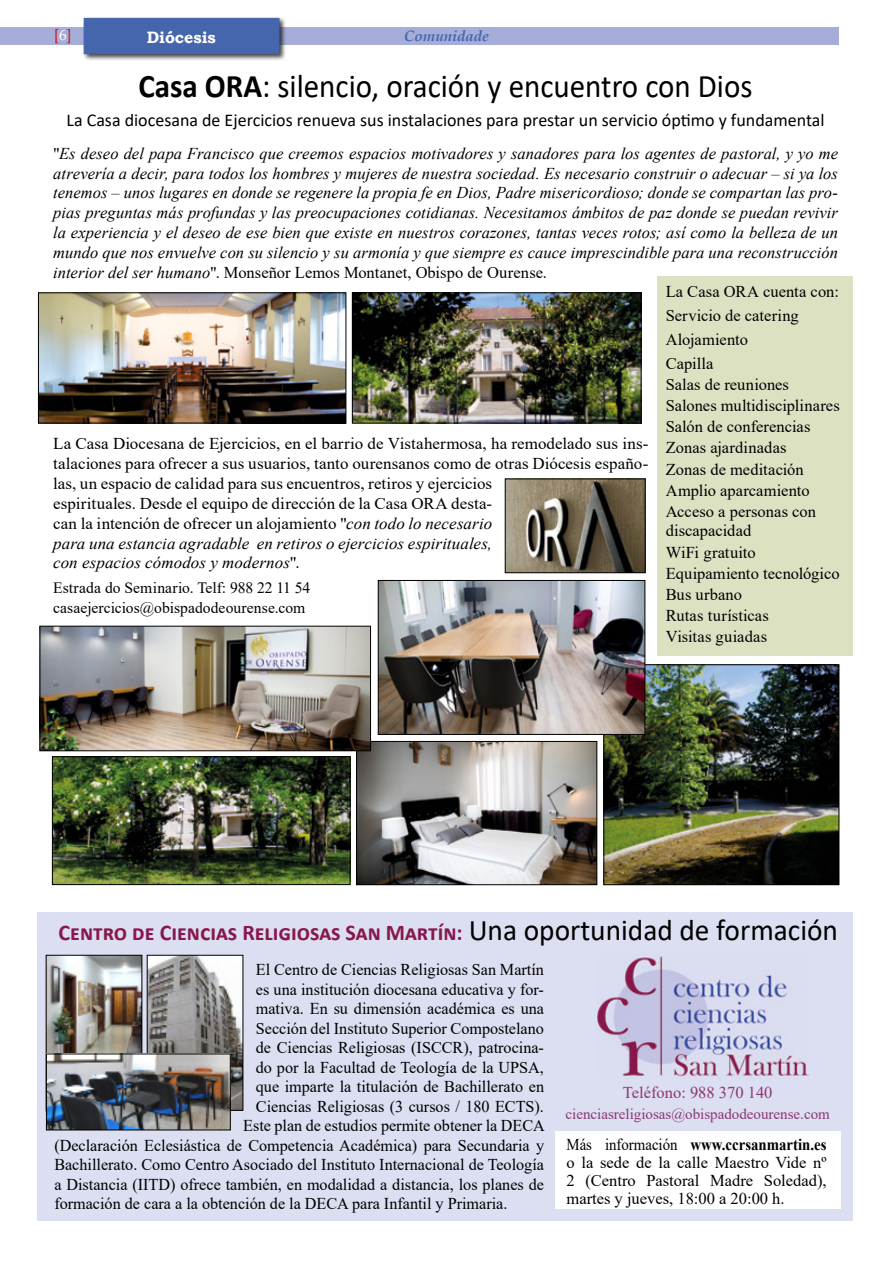
<style>
.page{position:relative;width:893px;height:1263px;background:#fff}
.page>*{position:absolute;margin:0;border:0;box-sizing:border-box;transform-origin:0 0}
.t1{font:33px "Calibri";color:#000;scale:.94 1}
.t2{font:700 22.5px "Calibri";color:#88184c}
.t3{font:18px "Calibri";color:#000}
.t4{font:16.5px/21px "Times New Roman";color:#000}
.t5{font:italic 16.5px/19.8px "Times New Roman";color:#000;text-align:justify}
.t6{font:16.5px/18px "Times New Roman";color:#000;text-align:justify;scale:.9 1}
.t7{font:16.5px "Times New Roman";color:#8a3773}
.t8{font:700 16.5px "Bookman Old Style";color:#fff}
.t9{font:15.75px/19.8px "Times New Roman";color:#000}
.t10{font:15px "Times New Roman";color:#8a3773}
.t11{font:italic 700 15px "Book Antiqua";color:#4565ad}
.t12{font:15px "Book Antiqua";color:#cd171a}
.s1{color:#fff}
.s2{font-weight:700}
.s3{font-style:normal}
.s4{font-style:italic}
.s5{font-weight:400;font-size:30px;color:#000}
</style>
<div class="page">
<div style="left:0;top:27px;width:839px;height:18px;background:#a5add8"></div>
<div style="left:82px;top:16px;width:205px;height:46px;background:#000;opacity:.75"></div>
<div style="left:84px;top:18px;width:195px;height:36px;background:#4565ad"></div>
<div style="left:37px;top:912px;width:816px;height:308px;background:#dcdef1"></div>
<div style="left:657px;top:276px;width:196px;height:380px;background:#dce1c2"></div>
<div style="left:555px;top:1132px;width:286px;height:77px;background:#fff"></div>
<img style="left:597px;top:956px;width:212px;height:122px">
<img style="left:149px;top:957px;width:92px;height:151px">
<div style="left:147px;top:955px;width:96px;height:155px;border:1px solid #000"></div>
<img style="left:48px;top:957px;width:92px;height:97px">
<div style="left:46px;top:955px;width:96px;height:156px;border:1px solid #000"></div>
<img style="left:48px;top:1056px;width:180px;height:72px">
<div style="left:46px;top:1054px;width:184px;height:76px;border:1px solid #000"></div>
<svg style="left:377px;top:478px;width:269px;height:142px"></svg>
<svg style="left:45px;top:292px;width:597px;height:12px"></svg>
<img style="left:354px;top:295px;width:285px;height:126px">
<div style="left:352px;top:293px;width:289px;height:130px;border:1px solid #000"></div>
<img style="left:54px;top:758px;width:294px;height:125px">
<div style="left:52px;top:756px;width:298px;height:129px;border:1px solid #000"></div>
<img style="left:507px;top:481px;width:136px;height:90px">
<div style="left:505px;top:479px;width:140px;height:94px;border:1px solid #000"></div>
<img style="left:606px;top:666px;width:231px;height:217px">
<div style="left:604px;top:664px;width:235px;height:221px;border:1px solid #000"></div>
<img style="left:40px;top:295px;width:304px;height:126px">
<div style="left:38px;top:293px;width:308px;height:130px;border:1px solid #000"></div>
<img style="left:358px;top:743px;width:237px;height:140px">
<div style="left:356px;top:741px;width:241px;height:144px;border:1px solid #000"></div>
<img style="left:42px;top:628px;width:327px;height:121px">
<div style="left:40px;top:626px;width:331px;height:125px;border:1px solid #000"></div>
<img style="left:380px;top:582px;width:263px;height:151px">
<div style="left:378px;top:580px;width:267px;height:155px;border:1px solid #000"></div>
<p class="t12" style="left:54px;top:24px;width:19px">[<span class="s1">6</span>]</p>
<p class="t8" style="left:147px;top:26px;width:71px">Diócesis</p>
<p class="t11" style="left:404px;top:26px;width:86px">Comunidade</p>
<h1 class="t1" style="left:138px;top:63px;width:655px"><span class="s2">Casa ORA</span>: silencio, oración y encuentro con Dios</h1>
<p class="t3" style="left:67px;top:108px;width:760px">La Casa diocesana de Ejercicios renueva sus instalaciones para prestar un servicio óptimo y fundamental</p>
<p class="t5" style="left:53px;top:143px;width:786px"><span class="s3">"</span>Es deseo del papa Francisco que creemos espacios motivadores y sanadores para los agentes de pastoral, y yo me atrevería a decir, para todos los hombres y mujeres de nuestra sociedad. Es necesario construir o adecuar – si ya los tenemos – unos lugares en donde se regenere la propia fe en Dios, Padre misericordioso; donde se compartan las pro&shy;pias preguntas más profundas y las preocupaciones cotidianas. Necesitamos ámbitos de paz donde se puedan revivir la experiencia y el deseo de ese bien que existe en nuestros corazones, tantas veces rotos; así como la belleza de un mundo que nos envuelve con su silencio y su armonía y que siempre es cauce imprescindible para una reconstrucción interior del ser humano<span class="s3">". Monseñor Lemos Montanet, Obispo de Ourense.</span></p>
<p class="t4" style="left:53px;top:433px;width:597px;line-height:19.8px">La Casa Diocesana de Ejercicios, en el barrio de Vistahermosa, ha remodelado sus ins&shy;talaciones para ofrecer a sus usuarios, tanto ourensanos como de otras Diócesis españo&shy;las, un espacio de calidad para sus encuentros, retiros y ejercicios<br>espirituales. Desde el equipo de dirección de la Casa ORA desta-<br>can la intención de ofrecer un alojamiento "<span class="s4">con todo lo necesario<br>para una estancia agradable en retiros o ejercicios espirituales,<br>con espacios cómodos y modernos</span>".</p>
<p class="t9" style="left:53px;top:577px;width:259px">Estrada do Seminario. Telf: 988 22 11 54 casaejercicios@obispadodeourense.com</p>
<p class="t4" style="left:666px;top:279px;width:175px;line-height:24px">La Casa ORA cuenta con:<br>Servicio de catering<br>Alojamiento<br>Capilla</p>
<p class="t4" style="left:666px;top:374px;width:176px">Salas de reuniones<br>Salones multidisciplinares<br>Salón de conferencias<br>Zonas ajardinadas<br>Zonas de meditación<br>Amplio aparcamiento<br>Acceso a personas con discapacidad<br>WiFi gratuito<br>Equipamiento tecnológico<br>Bus urbano<br>Rutas turísticas<br>Visitas guiadas</p>
<h2 class="t2" style="left:59px;top:917px;width:781px">Centro de Ciencias Religiosas San Martín: <span class="s5">Una oportunidad de formación</span></h2>
<p class="t4" style="left:256px;top:958px;width:290px">El Centro de Ciencias Religiosas San Martín</p>
<p class="t4" style="left:256px;top:978px;width:290px">es una institución diocesana educativa y for-</p>
<p class="t4" style="left:256px;top:997px;width:290px">mativa. En su dimensión académica es una</p>
<p class="t4" style="left:256px;top:1017px;width:290px">Sección del Instituto Superior Compostelano</p>
<p class="t4" style="left:256px;top:1036px;width:290px">de Ciencias Religiosas (ISCCR), patrocina-</p>
<p class="t4" style="left:256px;top:1056px;width:290px">do por la Facultad de Teología de la UPSA,</p>
<p class="t4" style="left:256px;top:1075px;width:290px">que imparte la titulación de Bachillerato en</p>
<p class="t4" style="left:256px;top:1095px;width:290px">Ciencias Religiosas (3 cursos / 180 ECTS).</p>
<p class="t4" style="left:243px;top:1114px;width:303px">Este plan de estudios permite obtener la DECA</p>
<p class="t4" style="left:54px;top:1134px;width:491px">(Declaración Eclesiástica de Competencia Académica) para Secundaria y</p>
<p class="t4" style="left:54px;top:1153px;width:491px">Bachillerato. Como Centro Asociado del Instituto Internacional de Teología</p>
<p class="t4" style="left:54px;top:1173px;width:491px">a Distancia (IITD) ofrece también, en modalidad a distancia, los planes de</p>
<p class="t4" style="left:54px;top:1192px;width:455px">formación de cara a la obtención de la DECA para Infantil y Primaria.</p>
<p class="t7" style="left:623px;top:1081px;width:151px">Teléfono: 988 370 140</p>
<p class="t10" style="left:566px;top:1103px;width:266px">cienciasreligiosas@obispadodeourense.com</p>
<p class="t6" style="left:566px;top:1134px;width:291px">Más información <span class="s2">www.ccrsanmartin.es </span>o la sede de la calle Maestro Vide nº 2 (Centro Pastoral Madre Soledad), martes y jueves, 18:00 a 20:00 h.</p>
</div>
